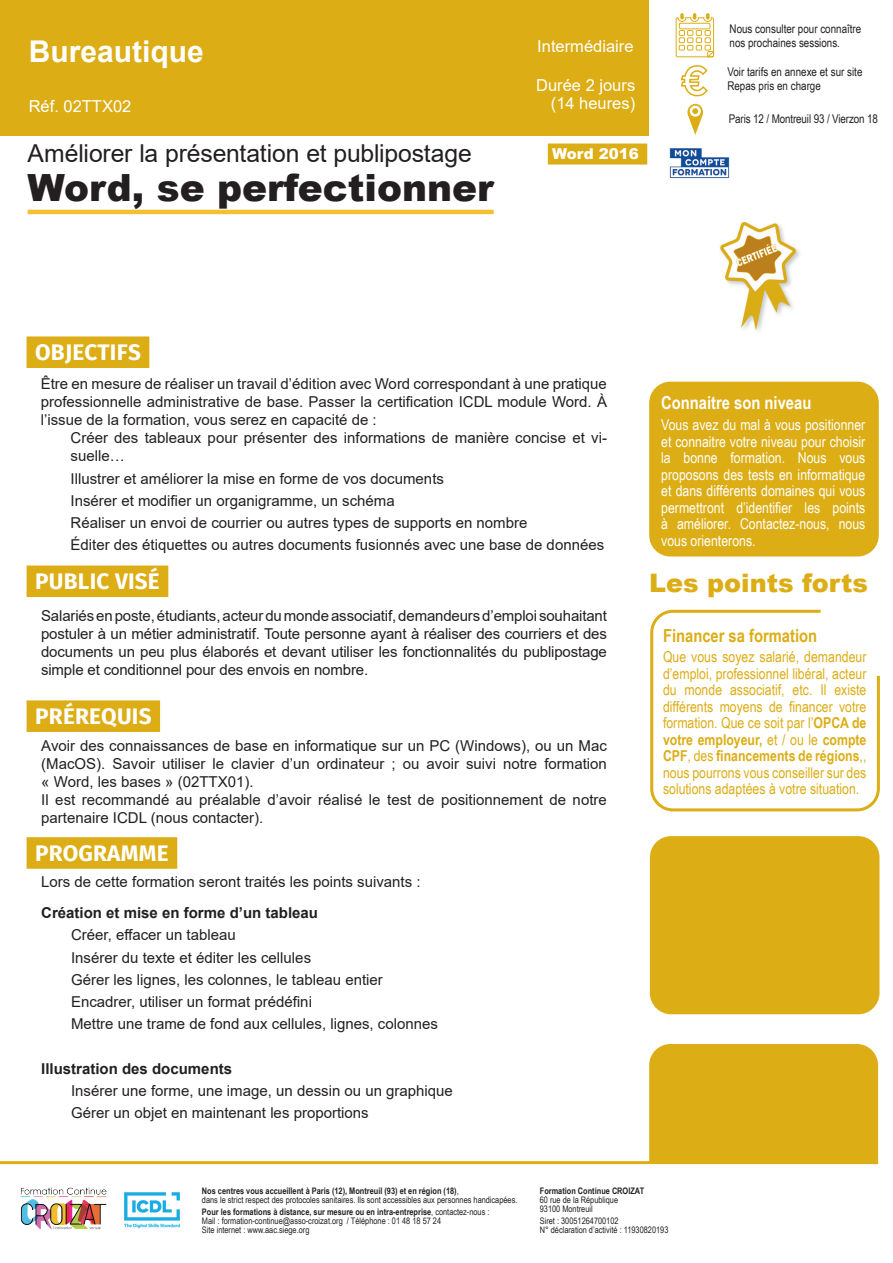
<style>
.page{position:relative;width:893px;height:1263px;background:#fff}
.page>*{position:absolute;margin:0;border:0;box-sizing:border-box;transform-origin:0 0}
.t1{font:900 37.5px "Arial";color:#231f20}
.t2{font:700 30px "Arial";color:#fff}
.t3{font:900 25.5px "Arial";color:#dcad15}
.t4{font:24.75px "Arial";letter-spacing:-.005em;color:#231f20}
.t5{font:700 22.5px "Fira Sans";letter-spacing:.01em;color:#fff}
.t6{font:700 18px "Arial Narrow";color:#dcad15}
.t7{font:700 18px "Arial Narrow";color:#fff}
.t8{font:16.5px/18px "Arial";color:#fff;text-align:right}
.t9{font:15px/18px "Arial";color:#231f20}
.t10{font:15px/16.5px "Arial Narrow";color:#dcad15;text-align:justify}
.t11{font:15px/16.5px "Arial Narrow";color:#fff;text-align:justify}
.t12{font:700 15px "Arial";color:#231f20}
.t13{font:900 15px "Arial";color:#fff}
.t14{font:12px/13.5px "Arial Narrow";color:#231f20}
.t15{font:9px/9px "Arial Narrow";color:#231f20}
.t16{font:700 9px "Arial Narrow";color:#231f20}
.s1{font-weight:700}
</style>
<div class="page">
<img style="left:20px;top:1187px;width:87px;height:42px">
<img style="left:124px;top:1192px;width:56px;height:37px">
<div style="left:0;top:0;width:648px;height:135px;background:#dcad15"></div>
<div style="left:27px;top:837px;width:150px;height:32px;background:#dcad15"></div>
<div style="left:27px;top:336px;width:122px;height:32px;background:#dcad15"></div>
<div style="left:27px;top:565px;width:141px;height:32px;background:#dcad15"></div>
<div style="left:27px;top:700px;width:133px;height:32px;background:#dcad15"></div>
<div style="left:548px;top:144px;width:99px;height:21px;background:#dcad15"></div>
<svg style="left:681px;top:65px;width:27px;height:32px"></svg>
<div style="left:676px;top:17px;width:38px;height:40px;border:1px solid #dcad15;border-radius:2px"></div>
<div style="left:679px;top:23px;width:31px;height:6px;border:1px solid #dcad15;border-radius:2px"></div>
<svg style="left:679px;top:30px;width:36px;height:28px"></svg>
<svg style="left:677px;top:13px;width:36px;height:9px"></svg>
<svg style="left:687px;top:104px;width:16px;height:31px"></svg>
<div style="left:691px;top:107px;width:8px;height:8px;background:#dcad15;border-radius:50%"></div>
<div style="left:690px;top:106px;width:11px;height:11px;border:3px solid #fff;border-radius:50%"></div>
<img style="left:669px;top:148px;width:61px;height:31px">
<hr style="left:0;top:1161px;width:878px;height:3px;background:#dcad15">
<div style="left:649px;top:1044px;width:229px;height:118px;background:#dcad15"></div>
<hr style="left:28px;top:210px;width:466px;height:4px;background:#f3bf33">
<svg style="left:650px;top:609px;width:230px;height:203px"></svg>
<div style="left:649px;top:382px;width:230px;height:174px;background:#dcad15;border-radius:21px"></div>
<div style="left:650px;top:836px;width:229px;height:178px;background:#dcad15;border-radius:21px"></div>
<img style="left:720px;top:222px;width:80px;height:109px">
<h2 class="t2" style="left:29px;top:30px;width:177px">Bureautique</h2>
<p class="t8" style="left:29px;top:97px;width:104px">Réf. 02TTX02</p>
<h3 class="t4" style="left:28px;top:137px;width:446px">Améliorer la présentation et publipostage</h3>
<h1 class="t1" style="left:28px;top:161px;width:468px">Word, se perfectionner</h1>
<p class="t8" style="left:537px;top:37px;width:98px">Intermédiaire</p>
<p class="t8" style="left:536px;top:76px;width:101px">Durée 2 jours (14 heures)</p>
<p class="t13" style="left:552px;top:143px;width:88px">Word 2016</p>
<p class="t14" style="left:729px;top:22px;width:133px">Nous consulter pour connaître nos prochaines sessions.</p>
<p class="t14" style="left:727px;top:65px;width:137px">Voir tarifs en annexe et sur site<br>Repas pris en charge</p>
<p class="t14" style="left:729px;top:111px;width:151px">Paris 12 / Montreuil 93 / Vierzon 18</p>
<h3 class="t5" style="left:35px;top:336px;width:107px">OBJECTIFS</h3>
<p class="t9" style="left:41px;top:375px;width:568px;text-align:justify">Être en mesure de réaliser un travail d’édition avec Word correspondant à une pratique professionnelle administrative de base. Passer la certification ICDL module Word. À l’issue de la formation, vous serez en capacité de :</p>
<p class="t9" style="left:71px;top:429px;width:538px">Créer des tableaux pour présenter des informations de manière concise et vi&shy;suelle…</p>
<p class="t9" style="left:71px;top:467px;width:535px;line-height:22.2px">Illustrer et améliorer la mise en forme de vos documents<br>Insérer et modifier un organigramme, un schéma<br>Réaliser un envoi de courrier ou autres types de supports en nombre<br>Éditer des étiquettes ou autres documents fusionnés avec une base de données</p>
<h3 class="t5" style="left:35px;top:565px;width:126px">PUBLIC VISÉ</h3>
<p class="t9" style="left:41px;top:606px;width:567px;text-align:justify">Salariés en poste, étudiants, acteur du monde associatif, demandeurs d’emploi souhaitant postuler à un métier administratif. Toute personne ayant à réaliser des courriers et des documents un peu plus élaborés et devant utiliser les fonctionnalités du publipostage simple et conditionnel pour des envois en nombre.</p>
<h3 class="t5" style="left:35px;top:700px;width:118px">PRÉREQUIS</h3>
<p class="t9" style="left:41px;top:737px;width:567px">Avoir des connaissances de base en informatique sur un PC (Windows), ou un Mac (MacOS). Savoir utiliser le clavier d’un ordinateur ; ou avoir suivi notre formation « Word, les bases » (02TTX01).<br>Il est recommandé au préalable d’avoir réalisé le test de positionnement de notre partenaire ICDL (nous contacter).</p>
<h3 class="t5" style="left:35px;top:837px;width:135px">PROGRAMME</h3>
<p class="t9" style="left:41px;top:873px;width:381px">Lors de cette formation seront traités les points suivants :</p>
<p class="t12" style="left:41px;top:902px;width:278px">Création et mise en forme d’un tableau</p>
<p class="t9" style="left:71px;top:924px;width:368px;line-height:22.2px">Créer, effacer un tableau<br>Insérer du texte et éditer les cellules<br>Gérer les lignes, les colonnes, le tableau entier Encadrer, utiliser un format prédéfini<br>Mettre une trame de fond aux cellules, lignes, colonnes</p>
<p class="t12" style="left:41px;top:1058px;width:192px">Illustration des documents</p>
<p class="t9" style="left:71px;top:1079px;width:383px;line-height:22.2px">Insérer une forme, une image, un dessin ou un graphique<br>Gérer un objet en maintenant les proportions</p>
<p class="t7" style="left:661px;top:389px;width:152px">Connaitre son niveau</p>
<p class="t11" style="left:661px;top:416px;width:206px">Vous avez du mal à vous positionner et connaitre votre niveau pour choisir la bonne formation. Nous vous proposons des tests en informatique et dans différents domaines qui vous permettront d’identifier les points à améliorer. Contactez-nous, nous vous orienterons.</p>
<h3 class="t3" style="left:649px;top:565px;width:220px">Les points forts</h3>
<p class="t6" style="left:663px;top:622px;width:156px">Financer sa formation</p>
<p class="t10" style="left:663px;top:648px;width:205px">Que vous soyez salarié, demandeur d’emploi, professionnel libéral, acteur du monde associatif, etc. Il existe différents moyens de financer votre formation. Que ce soit par l’<span class="s1">OPCA de votre employeur,</span> et / ou le <span class="s1">compte CPF</span>, des <span class="s1">financements de régions</span>,, nous pourrons vous conseiller sur des solutions adaptées à votre situation.</p>
<p class="t15" style="left:202px;top:1186px;width:317px"><span class="s1">Nos centres vous accueillent à Paris (12), Montreuil (93) et en région (18)</span>,<br>dans le strict respect des protocoles sanitaires. Ils sont accessibles aux personnes handicapées.</p>
<p class="t15" style="left:202px;top:1207px;width:289px"><span class="s1">Pour les formations à distance, sur mesure ou en intra-entreprise</span>, contactez-nous :<br>Mail : formation-continue@asso-croizat.org / Téléphone : 01 48 18 57 24<br>Site internet : www.aac.siege.org</p>
<p class="t16" style="left:540px;top:1184px;width:106px">Formation Continue CROIZAT</p>
<p class="t15" style="left:540px;top:1195px;width:80px">60 rue de la République<br>93100 Montreuil</p>
<p class="t15" style="left:540px;top:1216px;width:130px">Siret : 30051264700102<br>N° déclaration d’activité : 11930820193</p>
</div>
